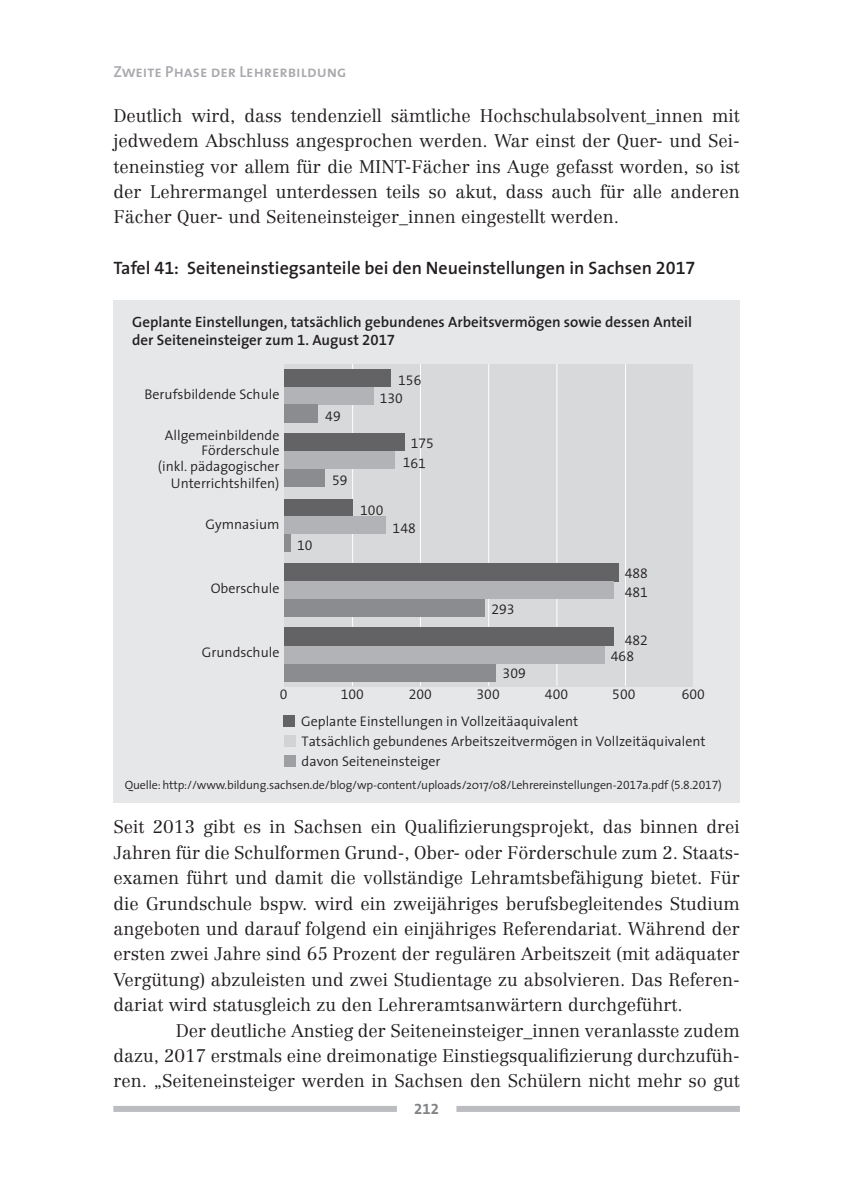
<style>
.page{position:relative;width:842px;height:1191px;background:#fff}
.page>*{position:absolute;margin:0;border:0;box-sizing:border-box;transform-origin:0 0}
.t1{font:300 18px/25.4px "Centennial";color:#231f20;text-align:justify}
.t2{font:600 18px "The Sans";color:#231f20}
.t3{font:16px "The Sans Semi Bold Caps";color:#a8a9ad}
.t4{font:600 15px/18px "The Sans";color:#231f20}
.t5{font:15px "The Sans Bold Expert";color:#808285}
.t6{font:300 14px/15.4px "The Sans";color:#231f20;text-align:right}
.t7{font:14px/18.2px "The Sans Semi Light Expert";color:#231f20}
.t8{font:300 12px "The Sans";letter-spacing:-.01em;color:#231f20}
.s1{font-family:"The Sans Semi Bold Expert";font-weight:400}
.s2{font-family:"The Sans Semi Light Expert";font-weight:400}
</style>
<div class="page">
<div style="left:113px;top:1106px;width:284px;height:6px;background:#bcbdc0"></div>
<div style="left:456px;top:1106px;width:284px;height:6px;background:#bcbdc0"></div>
<div style="left:113px;top:300px;width:627px;height:503px;background:#e6e7e9"></div>
<div style="left:284px;top:364px;width:409px;height:322px;background:#d8d9db"></div>
<hr style="left:625px;top:364px;width:1px;height:322px;background:#fff">
<hr style="left:556px;top:364px;width:1px;height:322px;background:#fff">
<hr style="left:420px;top:364px;width:1px;height:322px;background:#fff">
<hr style="left:352px;top:364px;width:1px;height:322px;background:#fff">
<hr style="left:488px;top:364px;width:1px;height:322px;background:#fff">
<div style="left:284px;top:715px;width:11px;height:11px;background:#636366"></div>
<div style="left:284px;top:735px;width:11px;height:12px;background:#d2d3d5"></div>
<div style="left:284px;top:755px;width:11px;height:12px;background:#9e9fa3"></div>
<div style="left:284px;top:369px;width:107px;height:18px;background:#636366"></div>
<div style="left:284px;top:387px;width:89px;height:17px;background:#b2b3b7"></div>
<div style="left:284px;top:404px;width:33px;height:18px;background:#8a8c8f"></div>
<div style="left:284px;top:433px;width:120px;height:18px;background:#636366"></div>
<div style="left:284px;top:451px;width:110px;height:18px;background:#b2b3b7"></div>
<div style="left:284px;top:469px;width:41px;height:17px;background:#8a8c8f"></div>
<div style="left:284px;top:499px;width:69px;height:17px;background:#636366"></div>
<div style="left:284px;top:516px;width:101px;height:18px;background:#b2b3b7"></div>
<div style="left:284px;top:534px;width:7px;height:18px;background:#8a8c8f"></div>
<div style="left:284px;top:563px;width:334px;height:18px;background:#636366"></div>
<div style="left:284px;top:581px;width:330px;height:18px;background:#b2b3b7"></div>
<div style="left:284px;top:599px;width:201px;height:18px;background:#8a8c8f"></div>
<div style="left:284px;top:627px;width:330px;height:19px;background:#636366"></div>
<div style="left:284px;top:646px;width:321px;height:18px;background:#b2b3b7"></div>
<div style="left:284px;top:664px;width:212px;height:17px;background:#8a8c8f"></div>
<p class="t3" style="left:113px;top:62px;width:235px">Zweite Phase der Lehrerbildung</p>
<p class="t1" style="left:113px;top:104px;width:628px">Deutlich wird, dass tendenziell sämtliche Hochschulabsolvent_innen mit jedwedem Abschluss angesprochen werden. War einst der Quer- und Sei&shy;teneinstieg vor allem für die MINT-Fächer ins Auge gefasst worden, so ist der Lehrermangel unterdessen teils so akut, dass auch für alle anderen Fächer Quer- und Seiteneinsteiger_innen eingestellt werden.</p>
<p class="t2" style="left:113px;top:261px;width:584px">Tafel <span class="s1">41</span>: Seiteneinstiegsanteile bei den Neueinstellungen in Sachsen <span class="s1">2017</span></p>
<p class="t4" style="left:132px;top:314px;width:561px">Geplante Einstellungen, tatsächlich gebundenes Arbeitsvermögen sowie dessen Anteil der Seiteneinsteiger zum <span class="s1">1</span>. August <span class="s1">2017</span></p>
<p class="t6" style="left:145px;top:388px;width:136px">Berufsbildende Schule</p>
<p class="t6" style="left:158px;top:428px;width:123px">Allgemeinbildende<br>Förderschule<br>(inkl. pädagogischer</p>
<p class="t6" style="left:171px;top:477px;width:110px">Unterrichtshilfen)</p>
<p class="t6" style="left:205px;top:517px;width:75px">Gymnasium</p>
<p class="t7" style="left:380px;top:371px;width:43px;text-indent:19px">156<br>130</p>
<p class="t7" style="left:325px;top:407px;width:17px">49</p>
<p class="t7" style="left:411px;top:434px;width:25px">175</p>
<p class="t7" style="left:332px;top:470px;width:17px">59</p>
<p class="t7" style="left:360px;top:500px;width:25px">100</p>
<p class="t7" style="left:393px;top:519px;width:25px">148</p>
<p class="t6" style="left:211px;top:581px;width:70px">Oberschule</p>
<p class="t7" style="left:297px;top:536px;width:17px">10</p>
<p class="t6" style="left:202px;top:646px;width:79px">Grundschule</p>
<p class="t7" style="left:491px;top:600px;width:25px">293</p>
<p class="t7" style="left:503px;top:664px;width:25px">309</p>
<p class="t7" style="left:625px;top:563px;width:25px;line-height:18.8px">488<br>481</p>
<p class="t7" style="left:611px;top:631px;width:39px;line-height:16.8px;text-indent:14px">482<br>468</p>
<p class="t7" style="left:280px;top:685px;width:9px">0</p>
<p class="t7" style="left:341px;top:685px;width:25px">100</p>
<p class="t7" style="left:409px;top:685px;width:25px">200</p>
<p class="t7" style="left:477px;top:685px;width:25px">300</p>
<p class="t7" style="left:545px;top:685px;width:25px">400</p>
<p class="t7" style="left:612px;top:685px;width:25px">500</p>
<p class="t7" style="left:682px;top:685px;width:25px">600</p>
<p class="t6" style="left:301px;top:712px;width:406px;line-height:20.2px;text-align:left">Geplante Einstellungen in Vollzeitäaquivalent<br>Tatsächlich gebundenes Arbeitszeitvermögen in Vollzeitäquivalent davon Seiteneinsteiger</p>
<p class="t8" style="left:125px;top:780px;width:598px">Quelle: http://www.bildung.sachsen.de/blog/wp-content/uploads/2017/08/Lehrereinstellungen-<span class="s2">2017</span>a.pdf (<span class="s2">5.8.2017</span>)</p>
<p class="t1" style="left:113px;top:815px;width:628px">Seit 2013 gibt es in Sachsen ein Qualifizierungsprojekt, das binnen drei Jahren für die Schulformen Grund-, Ober- oder Förderschule zum 2. Staats&shy;examen führt und damit die vollständige Lehramtsbefähigung bietet. Für die Grundschule bspw. wird ein zweijähriges berufsbegleitendes Studium angeboten und darauf folgend ein einjähriges Referendariat. Während der ersten zwei Jahre sind 65 Prozent der regulären Arbeitszeit (mit adäquater Vergütung) abzuleisten und zwei Studientage zu absolvieren. Das Referen&shy;dariat wird statusgleich zu den Lehreramtsanwärtern durchgeführt.</p>
<p class="t1" style="left:113px;top:1019px;width:628px;text-indent:62px">Der deutliche Anstieg der Seiteneinsteiger_innen veranlasste zudem dazu, 2017 erstmals eine dreimonatige Einstiegsqualifizierung durchzufüh&shy;ren. „Seiteneinsteiger werden in Sachsen den Schülern nicht mehr so gut</p>
<p class="t5" style="left:414px;top:1100px;width:26px">212</p>
</div>
